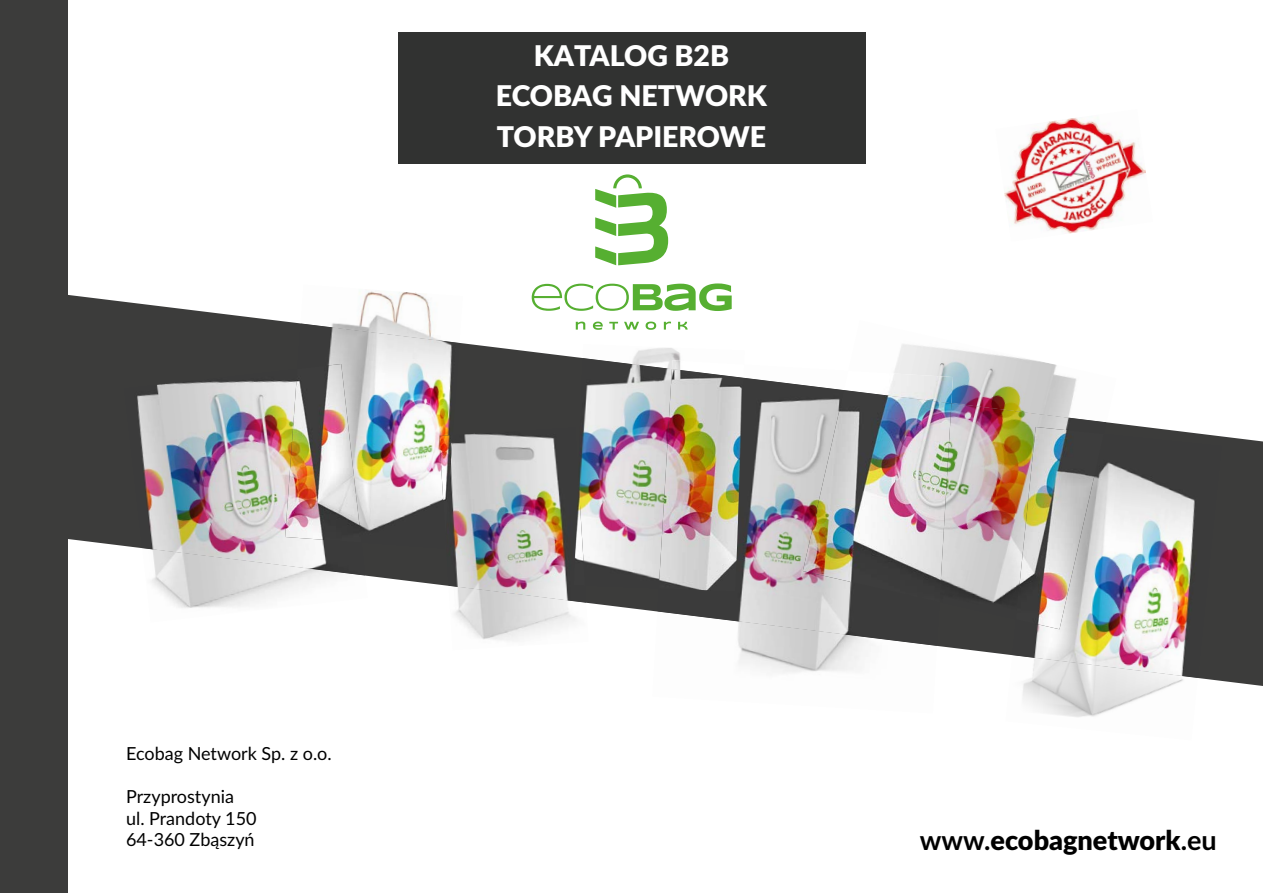
<style>
.page{position:relative;width:1263px;height:893px;background:#fff}
.page>*{position:absolute;margin:0;border:0;box-sizing:border-box;transform-origin:0 0}
.t1{font:900 28.5px/40.5px "Lato";color:#fff;text-align:center}
.t2{font:900 27px "Lato";color:#000}
.t3{font:18px/21.6px "Lato";color:#000}
.s1{font-weight:700}
</style>
<div class="page">
<div style="left:0;top:0;width:67px;height:893px;background:#3c3c3b"></div>
<svg style="left:67px;top:294px;width:1196px;height:392px"></svg>
<img style="left:848px;top:320px;width:268px;height:102px">
<img style="left:939px;top:403px;width:167px;height:216px">
<img style="left:142px;top:548px;width:226px;height:74px">
<img style="left:124px;top:369px;width:241px;height:207px">
<img style="left:301px;top:291px;width:162px;height:52px">
<img style="left:297px;top:323px;width:162px;height:225px">
<img style="left:285px;top:364px;width:76px;height:178px">
<img style="left:1005px;top:655px;width:193px;height:62px">
<img style="left:1012px;top:434px;width:209px;height:244px">
<img style="left:1016px;top:427px;width:88px;height:202px">
<img style="left:652px;top:365px;width:285px;height:321px">
<img style="left:657px;top:378px;width:282px;height:268px">
<img style="left:844px;top:371px;width:109px;height:32px">
<img style="left:803px;top:390px;width:148px;height:212px">
<img style="left:583px;top:344px;width:162px;height:25px">
<img style="left:578px;top:358px;width:94px;height:230px">
<img style="left:672px;top:360px;width:72px;height:9px">
<img style="left:659px;top:369px;width:85px;height:222px">
<img style="left:449px;top:586px;width:139px;height:64px">
<img style="left:445px;top:428px;width:141px;height:175px">
<img style="left:439px;top:435px;width:14px;height:101px">
<img style="left:574px;top:475px;width:11px;height:110px">
<div style="left:398px;top:32px;width:467px;height:132px;background:#313231"></div>
<img style="left:1004px;top:118px;width:142px;height:116px">
<svg style="left:576px;top:322px;width:9px;height:8px"></svg>
<svg style="left:593px;top:322px;width:10px;height:8px"></svg>
<svg style="left:609px;top:322px;width:9px;height:8px"></svg>
<svg style="left:624px;top:322px;width:15px;height:8px"></svg>
<svg style="left:646px;top:322px;width:10px;height:8px"></svg>
<svg style="left:664px;top:322px;width:7px;height:8px"></svg>
<svg style="left:678px;top:322px;width:10px;height:8px"></svg>
<svg style="left:532px;top:283px;width:200px;height:28px"></svg>
<svg style="left:595px;top:174px;width:73px;height:91px"></svg>
<h1 class="t1" style="left:496px;top:34px;width:273px">KATALOG B2B<br>ECOBAG NETWORK<br>TORBY PAPIEROWE</h1>
<p class="t3" style="left:126px;top:742px;width:207px">Ecobag Network Sp. z o.o.</p>
<p class="t3" style="left:126px;top:785px;width:132px">Przyprostynia ul. Prandoty 150<br>64-360 Zbąszyń</p>
<h2 class="t2" style="left:920px;top:820px;width:298px"><span class="s1">www.</span>ecobagnetwork<span class="s1">.eu</span></h2>
</div>
